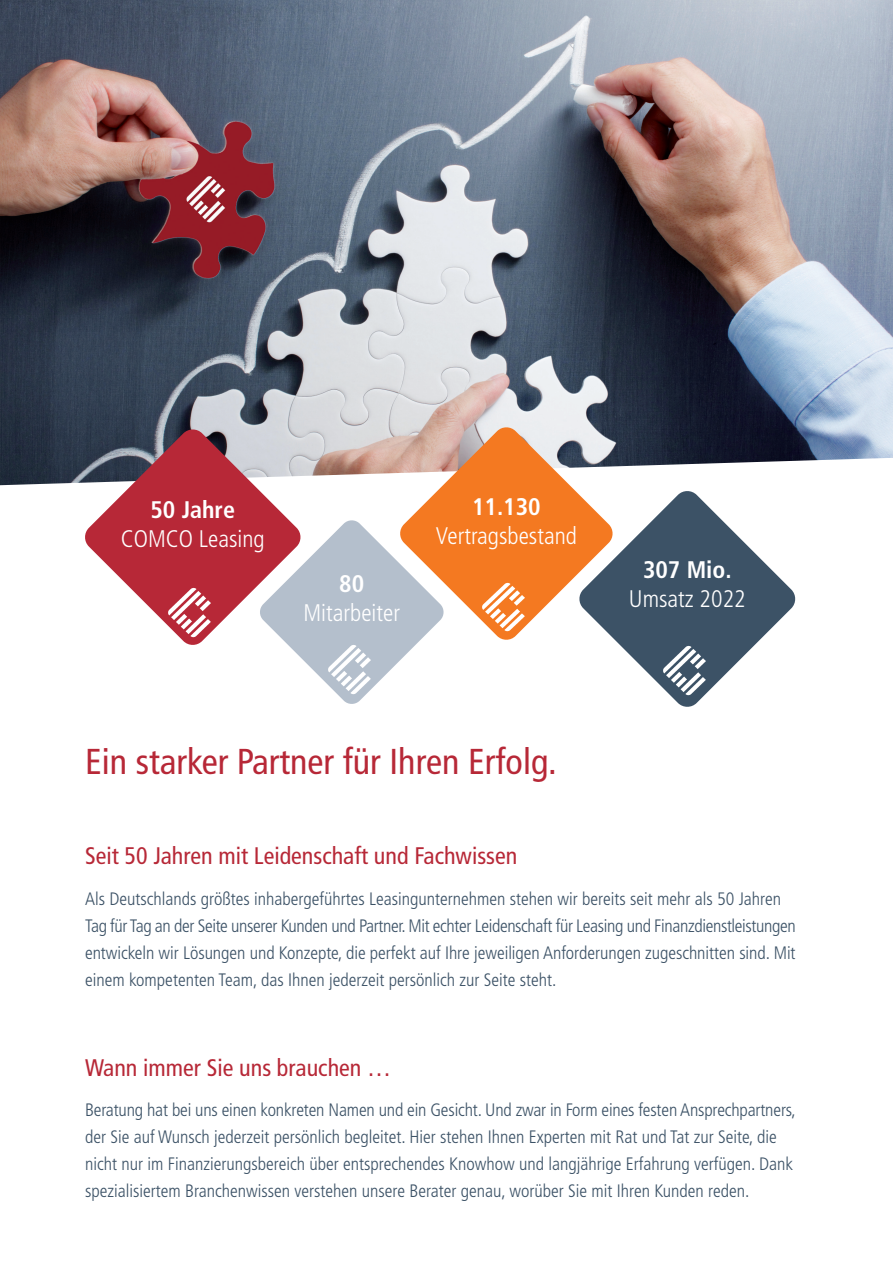
<style>
.page{position:relative;width:893px;height:1263px;background:#fff}
.page>*{position:absolute;margin:0;border:0;box-sizing:border-box;transform-origin:0 0}
.t1{font:condensed 36px "Frutiger";color:#b72837}
.t2{font:condensed 24px "Frutiger";color:#b72837}
.t3{font:300 condensed 24px "Frutiger";color:#fff}
.t4{font:700 condensed 24px "Frutiger";color:#fff}
.t5{font:300 condensed 18px/27px "Frutiger";color:#3c5266}
</style>
<div class="page">
<img style="left:0;top:0;width:892px;height:485px">
<svg style="left:84px;top:428px;width:218px;height:217px;fill:#b72837"></svg>
<img style="left:168px;top:588px;width:44px;height:49px">
<svg style="left:259px;top:519px;width:160px;height:185px"></svg>
<img style="left:327px;top:645px;width:44px;height:50px">
<svg style="left:399px;top:426px;width:215px;height:215px;fill:#f47921"></svg>
<img style="left:482px;top:582px;width:44px;height:50px">
<svg style="left:578px;top:490px;width:218px;height:217px;fill:#3c5266"></svg>
<img style="left:662px;top:646px;width:44px;height:50px">
<h2 class="t4" style="left:150px;top:500px;width:86px">50 Jahre</h2>
<h2 class="t3" style="left:121px;top:529px;width:145px">COMCO Leasing</h2>
<h2 class="t4" style="left:339px;top:574px;width:26px">80</h2>
<h2 class="t3" style="left:304px;top:603px;width:98px">Mitarbeiter</h2>
<h2 class="t4" style="left:472px;top:497px;width:70px">11.130</h2>
<h2 class="t3" style="left:436px;top:526px;width:142px">Vertragsbestand</h2>
<h1 class="t1" style="left:85px;top:747px;width:473px">Ein starker Partner für Ihren Erfolg.</h1>
<h2 class="t4" style="left:643px;top:560px;width:90px">307 Mio.</h2>
<h2 class="t3" style="left:629px;top:589px;width:118px">Umsatz 2022</h2>
<h2 class="t2" style="left:85px;top:846px;width:434px">Seit 50 Jahren mit Leidenschaft und Fachwissen</h2>
<p class="t5" style="left:85px;top:886px;width:712px">Als Deutschlands größtes inhabergeführtes Leasingunternehmen stehen wir bereits seit mehr als 50 Jahren Tag für Tag an der Seite unserer Kunden und Partner. Mit echter Leidenschaft für Leasing und Finanzdienstleistungen entwickeln wir Lösungen und Konzepte, die perfekt auf Ihre jeweiligen Anforderungen zugeschnitten sind. Mit einem kompetenten Team, das Ihnen jederzeit persönlich zur Seite steht.</p>
<h2 class="t2" style="left:85px;top:1058px;width:308px">Wann immer Sie uns brauchen …</h2>
<p class="t5" style="left:85px;top:1098px;width:712px">Beratung hat bei uns einen konkreten Namen und ein Gesicht. Und zwar in Form eines festen Ansprechpartners, der Sie auf Wunsch jederzeit persönlich begleitet. Hier stehen Ihnen Experten mit Rat und Tat zur Seite, die nicht nur im Finanzierungsbereich über entsprechendes Knowhow und langjährige Erfahrung verfügen. Dank spezialisiertem Branchenwissen verstehen unsere Berater genau, worüber Sie mit Ihren Kunden reden.</p>
</div>
